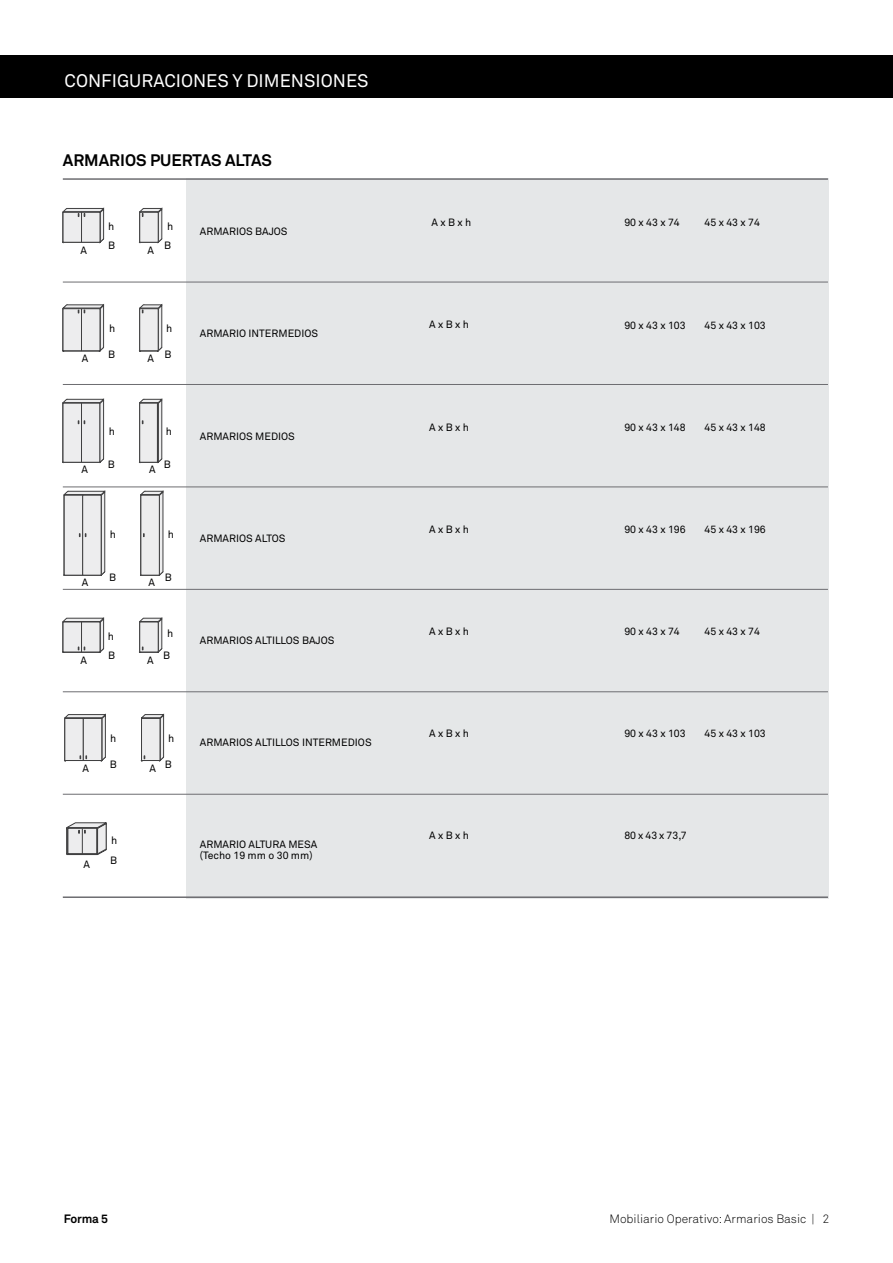
<style>
.page{position:relative;width:893px;height:1263px;background:#fff}
.page>*{position:absolute;margin:0;border:0;box-sizing:border-box;transform-origin:0 0}
.t1{font:18px "Akkurat";color:#fff}
.t2{font:700 16.5px "Akkurat";color:#000}
.t3{font:300 12px "Akkurat";color:#000}
.t4{font:700 12px "Akkurat";letter-spacing:-.02em;color:#000}
.t5{font:10.5px/10.5px "Akkurat";color:#000}
</style>
<div class="page">
<div style="left:0;top:55px;width:893px;height:43px;background:#000"></div>
<div style="left:186px;top:178px;width:642px;height:720px;background:#e5e7e8"></div>
<hr style="left:63px;top:282px;width:765px;height:1px;background:#6d6d71">
<hr style="left:63px;top:487px;width:765px;height:1px;background:#6d6d71">
<hr style="left:63px;top:691px;width:765px;height:1px;background:#6d6d71">
<hr style="left:63px;top:384px;width:765px;height:1px;background:#6d6d71">
<hr style="left:63px;top:589px;width:765px;height:1px;background:#6d6d71">
<hr style="left:63px;top:794px;width:765px;height:1px;background:#6d6d71">
<hr style="left:63px;top:178px;width:765px;height:2px;background:#6d6d71">
<hr style="left:63px;top:896px;width:765px;height:2px;background:#6d6d71">
<svg style="left:62px;top:618px;width:42px;height:35px"></svg>
<svg style="left:139px;top:618px;width:23px;height:35px"></svg>
<svg style="left:64px;top:714px;width:42px;height:47px;background:#cccccd"></svg>
<svg style="left:141px;top:714px;width:23px;height:47px"></svg>
<svg style="left:63px;top:490px;width:42px;height:86px;background:#d3d3d4"></svg>
<svg style="left:140px;top:490px;width:23px;height:86px;background:#d0d0d1"></svg>
<svg style="left:62px;top:208px;width:42px;height:35px"></svg>
<svg style="left:139px;top:208px;width:23px;height:35px"></svg>
<svg style="left:62px;top:304px;width:42px;height:48px;background:#cccccd"></svg>
<svg style="left:139px;top:304px;width:23px;height:48px"></svg>
<svg style="left:62px;top:398px;width:42px;height:65px;background:#d1d1d2"></svg>
<svg style="left:139px;top:398px;width:23px;height:65px"></svg>
<div style="left:157px;top:403px;width:1px;height:59px;border:1px solid #404041"></div>
<svg style="left:66px;top:822px;width:41px;height:33px"></svg>
<h1 class="t1" style="left:65px;top:69px;width:306px">CONFIGURACIONES Y DIMENSIONES</h1>
<h2 class="t2" style="left:63px;top:150px;width:211px">ARMARIOS PUERTAS ALTAS</h2>
<p class="t5" style="left:108px;top:221px;width:8px">h</p>
<p class="t5" style="left:167px;top:221px;width:8px">h</p>
<p class="t5" style="left:108px;top:240px;width:9px">B</p>
<p class="t5" style="left:164px;top:240px;width:9px">B</p>
<p class="t5" style="left:80px;top:245px;width:8px">A</p>
<p class="t5" style="left:147px;top:245px;width:8px">A</p>
<p class="t5" style="left:200px;top:226px;width:89px">ARMARIOS BAJOS</p>
<p class="t5" style="left:109px;top:323px;width:8px">h</p>
<p class="t5" style="left:166px;top:323px;width:8px">h</p>
<p class="t5" style="left:108px;top:349px;width:9px">B</p>
<p class="t5" style="left:165px;top:349px;width:9px">B</p>
<p class="t5" style="left:82px;top:353px;width:8px">A</p>
<p class="t5" style="left:148px;top:353px;width:8px">A</p>
<p class="t5" style="left:109px;top:426px;width:8px">h</p>
<p class="t5" style="left:166px;top:426px;width:8px">h</p>
<p class="t5" style="left:108px;top:459px;width:9px">B</p>
<p class="t5" style="left:164px;top:459px;width:9px">B</p>
<p class="t5" style="left:82px;top:464px;width:8px">A</p>
<p class="t5" style="left:149px;top:464px;width:8px">A</p>
<p class="t5" style="left:110px;top:528px;width:8px">h</p>
<p class="t5" style="left:168px;top:528px;width:8px">h</p>
<p class="t5" style="left:109px;top:572px;width:9px">B</p>
<p class="t5" style="left:165px;top:572px;width:9px">B</p>
<p class="t5" style="left:82px;top:577px;width:8px">A</p>
<p class="t5" style="left:149px;top:577px;width:8px">A</p>
<p class="t5" style="left:108px;top:630px;width:8px">h</p>
<p class="t5" style="left:167px;top:628px;width:8px">h</p>
<p class="t5" style="left:108px;top:650px;width:9px">B</p>
<p class="t5" style="left:163px;top:650px;width:9px">B</p>
<p class="t5" style="left:80px;top:655px;width:8px">A</p>
<p class="t5" style="left:147px;top:655px;width:8px">A</p>
<p class="t5" style="left:200px;top:328px;width:120px">ARMARIO INTERMEDIOS</p>
<p class="t5" style="left:200px;top:430px;width:97px">ARMARIOS MEDIOS</p>
<p class="t5" style="left:200px;top:533px;width:87px">ARMARIOS ALTOS</p>
<p class="t5" style="left:200px;top:635px;width:136px">ARMARIOS ALTILLOS BAJOS</p>
<p class="t5" style="left:110px;top:733px;width:8px">h</p>
<p class="t5" style="left:168px;top:733px;width:8px">h</p>
<p class="t5" style="left:110px;top:758px;width:9px">B</p>
<p class="t5" style="left:165px;top:758px;width:9px">B</p>
<p class="t5" style="left:83px;top:763px;width:8px">A</p>
<p class="t5" style="left:150px;top:763px;width:8px">A</p>
<p class="t5" style="left:83px;top:858px;width:8px">A</p>
<p class="t5" style="left:111px;top:835px;width:8px">h</p>
<p class="t5" style="left:110px;top:855px;width:9px">B</p>
<p class="t5" style="left:200px;top:737px;width:173px">ARMARIOS ALTILLOS INTERMEDIOS</p>
<p class="t5" style="left:200px;top:839px;width:119px">ARMARIO ALTURA MESA (Techo 19 mm o 30 mm)</p>
<p class="t5" style="left:432px;top:217px;width:41px">A x B x h</p>
<p class="t5" style="left:429px;top:319px;width:41px">A x B x h</p>
<p class="t5" style="left:429px;top:421px;width:41px">A x B x h</p>
<p class="t5" style="left:429px;top:524px;width:41px">A x B x h</p>
<p class="t5" style="left:429px;top:626px;width:41px">A x B x h</p>
<p class="t5" style="left:429px;top:728px;width:41px">A x B x h</p>
<p class="t5" style="left:429px;top:830px;width:41px">A x B x h</p>
<p class="t4" style="left:64px;top:1211px;width:46px">Forma 5</p>
<p class="t5" style="left:624px;top:217px;width:57px">90 x 43 x 74</p>
<p class="t5" style="left:704px;top:217px;width:57px">45 x 43 x 74</p>
<p class="t5" style="left:624px;top:319px;width:63px">90 x 43 x 103</p>
<p class="t5" style="left:704px;top:319px;width:63px">45 x 43 x 103</p>
<p class="t5" style="left:624px;top:422px;width:63px">90 x 43 x 148</p>
<p class="t5" style="left:704px;top:422px;width:63px">45 x 43 x 148</p>
<p class="t5" style="left:624px;top:524px;width:63px">90 x 43 x 196</p>
<p class="t5" style="left:704px;top:524px;width:63px">45 x 43 x 196</p>
<p class="t5" style="left:624px;top:626px;width:57px">90 x 43 x 74</p>
<p class="t5" style="left:704px;top:626px;width:57px">45 x 43 x 74</p>
<p class="t5" style="left:624px;top:728px;width:63px">90 x 43 x 103</p>
<p class="t5" style="left:704px;top:728px;width:63px">45 x 43 x 103</p>
<p class="t5" style="left:624px;top:830px;width:64px">80 x 43 x 73,7</p>
<p class="t3" style="left:609px;top:1211px;width:221px">Mobiliario Operativo: Armarios Basic | 2</p>
</div>
